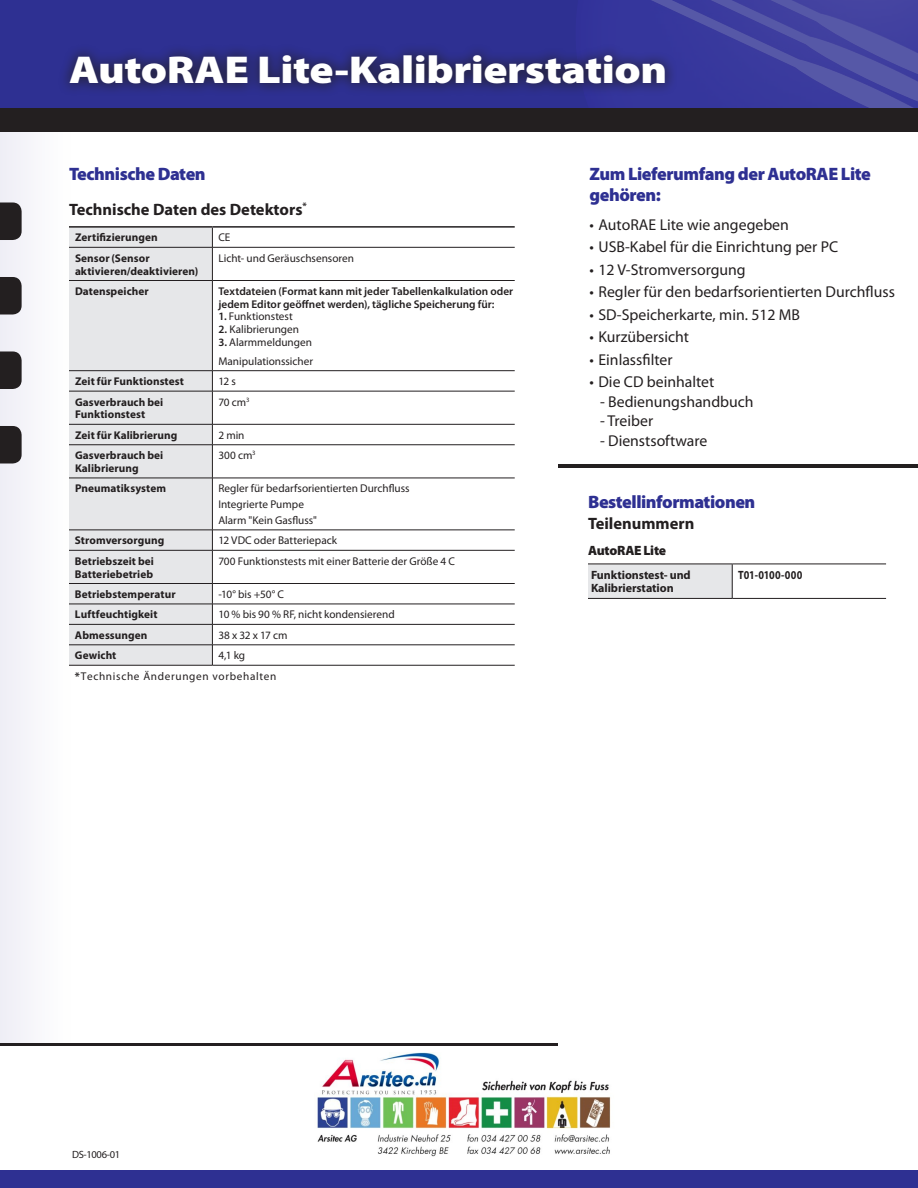
<style>
.page{position:relative;width:918px;height:1188px;background:#fff}
.page>*{position:absolute;margin:0;border:0;box-sizing:border-box;transform-origin:0 0}
.t1{font:900 39px "Myriad Pro";letter-spacing:-.01em;color:#fff;scale:1.15 1}
.t2{font:900 18px/21px "Myriad Pro";letter-spacing:-.025em;color:#2e3092}
.t3{font:700 16.5px "Myriad Pro";color:#231f20}
.t4{font:15.75px "Myriad Pro";color:#231f20}
.t5{font:900 13.5px "Myriad Pro";letter-spacing:-.02em;color:#231f20}
.t6{font:700 12px/13.5px "Myriad Pro";letter-spacing:-.005em;color:#231f20}
.t7{font:700 12px "Myriad Pro";letter-spacing:-.005em;color:#231f20;scale:.85 1}
.t8{font:11.25px/15.8px "Myriad Pro";color:#231f20}
.t9{font:700 11.25px/12.8px "Myriad Pro";letter-spacing:.005em;color:#231f20}
.t10{font:600 11.25px/12.8px "Myriad Pro";letter-spacing:.005em;color:#231f20}
.t11{font:11.25px/20.4px "Myriad Pro";letter-spacing:.06em;color:#231f20}
.t12{font:11.25px "Myriad Pro";letter-spacing:.19em;color:#231f20}
.t13{font:10.5px "Myriad Pro";letter-spacing:-.03em;color:#231f20}
.s1{font-weight:600}
.s2{font-weight:700}
</style>
<div class="page">
<div style="left:0;top:0;width:918px;height:108px;background:#2e3092"></div>
<svg style="left:646px;top:0;width:272px;height:108px"></svg>
<div style="left:0;top:132px;width:72px;height:911px;background:#f7f6fa"></div>
<div style="left:0;top:1170px;width:918px;height:18px;background:#2e3092"></div>
<hr style="left:0;top:1043px;width:558px;height:3px;background:#231f20">
<hr style="left:558px;top:465px;width:360px;height:3px;background:#231f20">
<div style="left:0;top:108px;width:918px;height:24px;background:#231f20"></div>
<div style="left:55px;top:41px;width:698px;height:123px;background:#231f20;opacity:.75"></div>
<div style="left:588px;top:564px;width:144px;height:34px;background:#e6e7e9"></div>
<hr style="left:588px;top:564px;width:144px;height:1px;background:#231f20">
<hr style="left:732px;top:564px;width:154px;height:1px;background:#231f20">
<hr style="left:732px;top:564px;width:1px;height:34px;background:#231f20">
<hr style="left:588px;top:598px;width:144px;height:1px;background:#231f20">
<hr style="left:732px;top:598px;width:154px;height:1px;background:#231f20">
<div style="left:69px;top:228px;width:143px;height:437px;background:#e6e7e9"></div>
<svg style="left:212px;top:228px;width:1px;height:19px"></svg>
<hr style="left:69px;top:247px;width:143px;height:1px;background:#231f20">
<hr style="left:212px;top:247px;width:303px;height:1px;background:#231f20">
<hr style="left:212px;top:248px;width:1px;height:32px;background:#231f20">
<hr style="left:69px;top:280px;width:143px;height:1px;background:#231f20">
<hr style="left:212px;top:280px;width:303px;height:1px;background:#231f20">
<hr style="left:212px;top:281px;width:1px;height:89px;background:#231f20">
<hr style="left:69px;top:370px;width:143px;height:1px;background:#231f20">
<hr style="left:212px;top:370px;width:303px;height:1px;background:#231f20">
<svg style="left:212px;top:371px;width:1px;height:20px"></svg>
<hr style="left:69px;top:391px;width:143px;height:1px;background:#231f20">
<hr style="left:212px;top:391px;width:303px;height:1px;background:#231f20">
<hr style="left:212px;top:391px;width:1px;height:33px;background:#231f20">
<hr style="left:69px;top:424px;width:143px;height:1px;background:#231f20">
<hr style="left:212px;top:424px;width:303px;height:1px;background:#231f20">
<svg style="left:212px;top:425px;width:1px;height:19px"></svg>
<hr style="left:69px;top:444px;width:143px;height:1px;background:#231f20">
<hr style="left:212px;top:444px;width:303px;height:1px;background:#231f20">
<hr style="left:212px;top:445px;width:1px;height:33px;background:#231f20">
<hr style="left:69px;top:478px;width:143px;height:1px;background:#231f20">
<hr style="left:212px;top:478px;width:303px;height:1px;background:#231f20">
<hr style="left:212px;top:478px;width:1px;height:52px;background:#231f20">
<svg style="left:212px;top:531px;width:1px;height:19px"></svg>
<hr style="left:212px;top:551px;width:1px;height:32px;background:#231f20">
<svg style="left:212px;top:584px;width:1px;height:81px"></svg>
<hr style="left:69px;top:226px;width:143px;height:2px;background:#231f20">
<hr style="left:212px;top:226px;width:303px;height:2px;background:#231f20">
<hr style="left:69px;top:530px;width:143px;height:1px;background:#231f20">
<hr style="left:212px;top:530px;width:303px;height:1px;background:#231f20">
<hr style="left:69px;top:550px;width:143px;height:1px;background:#231f20">
<hr style="left:212px;top:550px;width:303px;height:1px;background:#231f20">
<hr style="left:69px;top:583px;width:143px;height:1px;background:#231f20">
<hr style="left:212px;top:583px;width:303px;height:1px;background:#231f20">
<hr style="left:69px;top:604px;width:143px;height:1px;background:#231f20">
<hr style="left:212px;top:604px;width:303px;height:1px;background:#231f20">
<hr style="left:69px;top:624px;width:143px;height:1px;background:#231f20">
<hr style="left:212px;top:624px;width:303px;height:1px;background:#231f20">
<hr style="left:69px;top:645px;width:143px;height:1px;background:#231f20">
<hr style="left:212px;top:645px;width:303px;height:1px;background:#231f20">
<hr style="left:69px;top:665px;width:143px;height:1px;background:#231f20">
<hr style="left:212px;top:665px;width:303px;height:1px;background:#231f20">
<svg style="left:0;top:426px;width:22px;height:38px"></svg>
<svg style="left:0;top:351px;width:22px;height:38px"></svg>
<svg style="left:0;top:202px;width:22px;height:38px"></svg>
<svg style="left:0;top:277px;width:22px;height:38px"></svg>
<img style="left:317px;top:1053px;width:294px;height:104px">
<h1 class="t1" style="left:69px;top:44px;width:522px">AutoRAE Lite-Kalibrierstation</h1>
<h2 class="t2" style="left:69px;top:163px;width:138px">Technische Daten</h2>
<h3 class="t3" style="left:69px;top:199px;width:239px">Technische Daten des Detektors<sup>*</sup></h3>
<p class="t9" style="left:75px;top:231px;width:84px">Zertifizierungen</p>
<p class="t8" style="left:218px;top:229px;width:13px">CE</p>
<p class="t9" style="left:75px;top:251px;width:125px">Sensor (Sensor aktivieren/deaktivieren)</p>
<p class="t8" style="left:218px;top:250px;width:137px">Licht- und Geräuschsensoren</p>
<p class="t9" style="left:75px;top:284px;width:75px">Datenspeicher</p>
<p class="t10" style="left:218px;top:285px;width:296px">Textdateien (Format kann mit jeder Tabellenkalkulation oder jedem Editor geöffnet werden), tägliche Speicherung für:</p>
<p class="t8" style="left:218px;top:309px;width:76px"><span class="s1">1.</span> Funktionstest</p>
<p class="t8" style="left:218px;top:321px;width:82px"><span class="s1">2.</span> Kalibrierungen</p>
<p class="t8" style="left:218px;top:333px;width:96px;line-height:18.8px"><span class="s1">3.</span> Alarmmeldungen<br>Manipulationssicher</p>
<p class="t9" style="left:75px;top:375px;width:110px">Zeit für Funktionstest</p>
<p class="t8" style="left:218px;top:373px;width:19px">12 s</p>
<p class="t9" style="left:75px;top:395px;width:90px">Gasverbrauch bei<br>Funktionstest</p>
<p class="t8" style="left:218px;top:394px;width:33px">70 cm<sup>3</sup></p>
<p class="t9" style="left:75px;top:428px;width:104px">Zeit für Kalibrierung</p>
<p class="t8" style="left:218px;top:427px;width:28px">2 min</p>
<p class="t9" style="left:75px;top:449px;width:90px">Gasverbrauch bei<br>Kalibrierung</p>
<p class="t8" style="left:218px;top:447px;width:39px">300 cm<sup>3</sup></p>
<p class="t9" style="left:75px;top:482px;width:93px">Pneumatiksystem</p>
<p class="t8" style="left:218px;top:481px;width:193px">Regler für bedarfsorientierten Durchfluss<br>Integrierte Pumpe<br>Alarm "Kein Gasfluss"</p>
<p class="t9" style="left:75px;top:534px;width:91px">Stromversorgung</p>
<p class="t8" style="left:218px;top:532px;width:120px">12 VDC oder Batteriepack</p>
<p class="t9" style="left:75px;top:554px;width:81px">Betriebszeit bei<br>Batteriebetrieb</p>
<p class="t8" style="left:218px;top:553px;width:238px">700 Funktionstests mit einer Batterie der Größe 4 C</p>
<p class="t9" style="left:75px;top:587px;width:102px">Betriebstemperatur</p>
<p class="t8" style="left:218px;top:586px;width:67px">-10° bis +50° C</p>
<p class="t9" style="left:75px;top:608px;width:84px">Luftfeuchtigkeit</p>
<p class="t8" style="left:218px;top:607px;width:178px">10 % bis 90 % RF, nicht kondensierend</p>
<p class="t9" style="left:75px;top:628px;width:74px">Abmessungen</p>
<p class="t12" style="left:218px;top:628px;width:71px">38x32x17cm</p>
<p class="t9" style="left:75px;top:649px;width:43px">Gewicht</p>
<p class="t11" style="left:75px;top:645px;width:203px;text-indent:143px">4,1 kg <span class="s2">*</span>Technische Änderungen vorbehalten</p>
<h2 class="t2" style="left:590px;top:163px;width:283px">Zum Lieferumfang der AutoRAE Lite gehören:</h2>
<h3 class="t4" style="left:590px;top:215px;width:201px">• AutoRAE Lite wie angegeben</h3>
<h3 class="t4" style="left:590px;top:237px;width:250px">• USB-Kabel für die Einrichtung per PC</h3>
<h3 class="t4" style="left:590px;top:260px;width:158px">• 12 V-Stromversorgung</h3>
<h3 class="t4" style="left:590px;top:282px;width:307px">• Regler für den bedarfsorientierten Durchfluss</h3>
<h3 class="t4" style="left:590px;top:305px;width:212px">• SD-Speicherkarte, min. 512 MB</h3>
<h3 class="t4" style="left:590px;top:327px;width:101px">• Kurzübersicht</h3>
<h3 class="t4" style="left:590px;top:350px;width:85px">• Einlassfilter</h3>
<h3 class="t4" style="left:590px;top:372px;width:126px">• Die CD beinhaltet</h3>
<h3 class="t4" style="left:600px;top:392px;width:155px">- Bedienungshandbuch</h3>
<h3 class="t4" style="left:600px;top:411px;width:55px">- Treiber</h3>
<h3 class="t4" style="left:600px;top:431px;width:109px">- Dienstsoftware</h3>
<h2 class="t2" style="left:588px;top:490px;width:169px">Bestellinformationen</h2>
<h3 class="t3" style="left:588px;top:512px;width:108px">Teilenummern</h3>
<p class="t5" style="left:588px;top:541px;width:80px">AutoRAE Lite</p>
<p class="t6" style="left:591px;top:568px;width:101px">Funktionstest- und<br>Kalibrierstation</p>
<p class="t7" style="left:738px;top:567px;width:77px">T01-0100-000</p>
<p class="t13" style="left:72px;top:1148px;width:50px">DS-1006-01</p>
</div>
